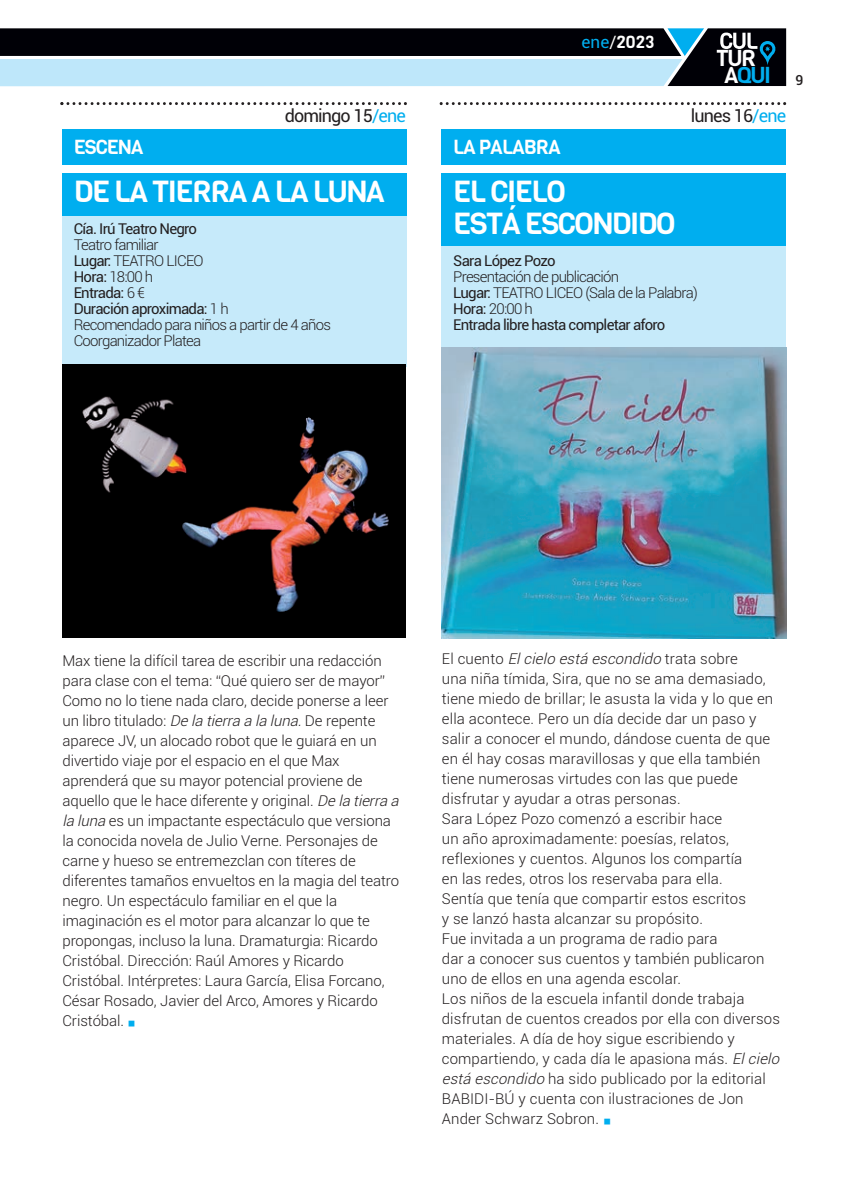
<style>
.page{position:relative;width:851px;height:1191px;background:#fff}
.page>*{position:absolute;margin:0;border:0;box-sizing:border-box;transform-origin:0 0}
.t1{font:30px/32px "Viga";letter-spacing:-.05em;color:#fff}
.t2{font:22.6px "Viga";color:#00aeef}
.t3{font:22.6px "Viga";color:#fff}
.t4{font:20px "Viga";letter-spacing:-.05em;color:#fff}
.t5{font:18px "Roboto";letter-spacing:-.05em;color:#231f20}
.t6{font:17.2px "Viga";color:#fff}
.t7{font:300 15px/20px "Roboto";letter-spacing:-.005em;color:#231f20}
.t8{font:300 15px/16px "Roboto";letter-spacing:-.05em;color:#231f20}
.t9{font:15px "Roboto";letter-spacing:-.05em;color:#231f20}
.t10{font:500 14px "Roboto";color:#231f20}
.s1{color:#00aeef}
.s2{font-weight:400}
.s3{font-family:"Roboto";color:#00aeef}
.s4{font-family:"Roboto"}
.s5{color:#fff}
.s6{font-style:italic}
</style>
<div class="page">
<div style="left:62px;top:194px;width:344px;height:173px;background:#c6eafa"></div>
<div style="left:62px;top:172px;width:344px;height:43px;background:#00aeef"></div>
<div style="left:62px;top:130px;width:344px;height:35px;background:#00aeef"></div>
<svg style="left:60px;top:102px;width:347px;height:3px"></svg>
<svg style="left:0;top:28px;width:786px;height:59px;background:#5e717c"></svg>
<div style="left:441px;top:194px;width:344px;height:166px;background:#c6eafa"></div>
<div style="left:441px;top:172px;width:344px;height:73px;background:#00aeef"></div>
<div style="left:441px;top:130px;width:344px;height:35px;background:#00aeef"></div>
<svg style="left:439px;top:102px;width:347px;height:3px"></svg>
<img style="left:62px;top:364px;width:344px;height:274px">
<img style="left:442px;top:348px;width:344px;height:290px">
<p class="t5" style="left:285px;top:105px;width:122px">domingo 15<span class="s1">/ene</span></p>
<h3 class="t4" style="left:74px;top:133px;width:71px">ESCENA</h3>
<h1 class="t1" style="left:74px;top:175px;width:313px">DE LA TIERRA A LA LUNA</h1>
<p class="t9" style="left:74px;top:220px;width:125px">Cía. Irú Teatro Negro</p>
<p class="t8" style="left:74px;top:236px;width:259px">Teatro familiar<br><span class="s2">Lugar:</span> TEATRO LICEO<br><span class="s2">Hora:</span> 18:00 h<br><span class="s2">Entrada:</span> 6 €<br><span class="s2">Duración aproximada:</span> 1 h<br>Recomendado para niños a partir de 4 años<br>Coorganizador Platea</p>
<p class="t6" style="left:581px;top:31px;width:74px"><span class="s3">ene</span><span class="s4">/</span>2023</p>
<h2 class="t3" style="left:715px;top:43px;width:42px">TUR</h2>
<h2 class="t2" style="left:724px;top:60px;width:49px"><span class="s5">A</span>QUI</h2>
<p class="t5" style="left:690px;top:105px;width:97px">lunes 16<span class="s1">/ene</span></p>
<h3 class="t4" style="left:453px;top:133px;width:109px">LA PALABRA</h3>
<h1 class="t1" style="left:453px;top:175px;width:224px">EL CIELO<br>ESTÁ ESCONDIDO</h1>
<p class="t9" style="left:453px;top:252px;width:104px">Sara López Pozo</p>
<p class="t8" style="left:453px;top:268px;width:246px">Presentación de publicación<br><span class="s2">Lugar:</span> TEATRO LICEO (Sala de la Palabra)<br><span class="s2">Hora:</span> 20:00 h<br><span class="s2">Entrada libre hasta completar aforo</span></p>
<p class="t10" style="left:795px;top:72px;width:9px">9</p>
<p class="t7" style="left:62px;top:650px;width:342px">Max tiene la difícil tarea de escribir una redacción para clase con el tema: “Qué quiero ser de mayor” Como no lo tiene nada claro, decide ponerse a leer un libro titulado: <span class="s6">Dela tierra a la luna.</span>De repente aparece JV, un alocado robot que le guiará en un divertido viaje por el espacio en el que Max aprenderá que su mayor potencial proviene de aquello que le hace diferente y original. <span class="s6">Dela tierra a la luna</span>es un impactante espectáculo que versiona la conocida novela de Julio Verne. Personajes de carne y hueso se entremezclan con títeres de diferentes tamaños envueltos en la magia del teatro negro. Un espectáculo familiar en el que la imaginación es el motor para alcanzar lo que te propongas, incluso la luna. Dramaturgia: Ricardo Cristóbal. Dirección: Raúl Amores y Ricardo Cristóbal. Intérpretes: Laura García, Elisa Forcano, César Rosado, Javier del Arco, Amores y Ricardo Cristóbal.</p>
<p class="t7" style="left:441px;top:648px;width:343px">E l c u e n t o <span class="s6">Elcielo está escondido</span> t r a t a s o b r e<br>una niña tímida, Sira, que no se ama demasiado, tiene miedo de brillar; le asusta la vida y lo que en ella acontece. Pero un día decide dar un paso y salir a conocer el mundo, dándose cuenta de que en él hay cosas maravillosas y que ella también tiene numerosas virtudes con las que puede disfrutar y ayudar a otras personas.<br>Sara López Pozo comenzó a escribir hace<br>un año aproximadamente: poesías, relatos, reflexiones y cuentos. Algunos los compartía<br>en las redes, otros los reservaba para ella.<br>Sentía que tenía que compartir estos escritos<br>y se lanzó hasta alcanzar su propósito.<br>Fue invitada a un programa de radio para<br>dar a conocer sus cuentos y también publicaron uno de ellos en una agenda escolar.<br>Los niños de la escuela infantil donde trabaja disfrutan de cuentos creados por ella con diversos materiales. A día de hoy sigue escribiendo y compartiendo, y cada día le apasiona más. <span class="s6">Elcielo está escondido</span>ha sido publicado por la editorial BABIDI-BÚ y cuenta con ilustraciones de Jon Ander Schwarz Sobron.</p>
</div>
